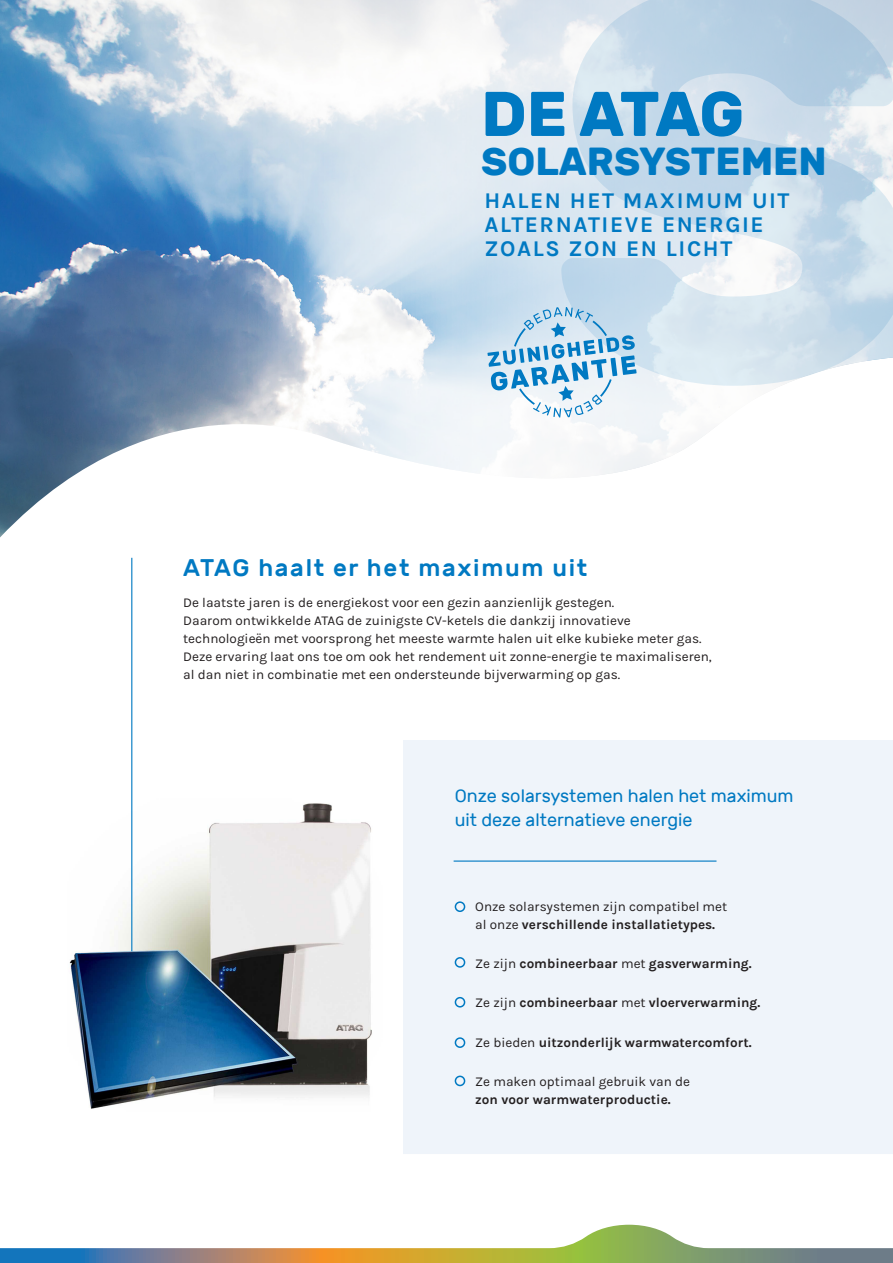
<style>
.page{position:relative;width:893px;height:1263px;background:#fff}
.page>*{position:absolute;margin:0;border:0;box-sizing:border-box;transform-origin:0 0}
.t1{font:700 63px "Rubik";letter-spacing:-.045em;color:#0079c2}
.t2{font:700 39px "Rubik";color:#0079c2}
.t3{font:500 24px "Rubik";letter-spacing:.07em;color:#0079c2}
.t4{font:700 22.5px/24px "Karla";letter-spacing:.07em;color:#0079c2}
.t5{font:18px/24px "Rubik";color:#0079c2}
.t6{font:13.5px/18px "Karla";color:#231f20}
.t7{font:700 13.5px "Karla";color:#231f20}
.s1{font-weight:700}
.s2{font-weight:400}
</style>
<div class="page">
<img style="left:69px;top:791px;width:303px;height:318px">
<svg style="left:0;top:0;width:706px;height:538px"></svg>
<svg style="left:561px;top:0;width:332px;height:386px;background:#cedeeb"></svg>
<div style="left:404px;top:740px;width:489px;height:417px;background:#eff4fa"></div>
<hr style="left:454px;top:860px;width:262px;height:2px;background:#0079c2">
<div style="left:455px;top:901px;width:10px;height:11px;border:2px solid #0079c2;border-radius:50%"></div>
<div style="left:455px;top:957px;width:10px;height:11px;border:2px solid #0079c2;border-radius:50%"></div>
<hr style="left:131px;top:558px;width:1px;height:393px;background:#0079c2">
<div style="left:455px;top:997px;width:10px;height:10px;border:2px solid #0079c2;border-radius:50%"></div>
<div style="left:455px;top:1037px;width:10px;height:11px;border:2px solid #0079c2;border-radius:50%"></div>
<div style="left:455px;top:1075px;width:10px;height:11px;border:2px solid #0079c2;border-radius:50%"></div>
<svg style="left:0;top:1248px;width:893px;height:15px;background:#919468"></svg>
<svg style="left:404px;top:1154px;width:489px;height:94px"></svg>
<svg style="left:487px;top:307px;width:150px;height:110px"></svg>
<p class="t1" style="left:481px;top:77px;width:264px">DE ATAG</p>
<p class="t2" style="left:481px;top:138px;width:347px">SOLARSYSTEMEN</p>
<p class="t4" style="left:484px;top:189px;width:307px">HALEN HET MAXIMUM UIT<br>ALTERNATIEVE ENERGIE<br>ZOALS ZON EN LICHT</p>
<p class="t3" style="left:183px;top:554px;width:406px">ATAG haalt er het maximum uit</p>
<p class="t6" style="left:183px;top:594px;width:530px">De laatste jaren is de energiekost voor een gezin aanzienlijk gestegen.<br>Daarom ontwikkelde ATAG de zuinigste CV-ketels die dankzij innovatieve technologieën met voorsprong het meeste warmte halen uit elke kubieke meter gas.<br>Deze ervaring laat ons toe om ook het rendement uit zonne-energie te maximaliseren, al dan niet in combinatie met een ondersteunde bijverwarming op gas.</p>
<p class="t5" style="left:455px;top:784px;width:340px">Onze solarsystemen halen het maximum uit deze alternatieve energie</p>
<p class="t6" style="left:475px;top:897px;width:253px">Onze solarsystemen zijn compatibel met al onze <span class="s1">verschillende installatietypes.</span></p>
<p class="t7" style="left:475px;top:956px;width:278px"><span class="s2">Ze zijn</span> combineerbaar <span class="s2">met</span> gasverwarming.</p>
<p class="t7" style="left:475px;top:995px;width:287px"><span class="s2">Ze zijn</span> combineerbaar <span class="s2">met</span> vloerverwarming.</p>
<p class="t7" style="left:475px;top:1034px;width:278px"><span class="s2">Ze bieden</span> uitzonderlijk warmwatercomfort.</p>
<p class="t6" style="left:475px;top:1072px;width:216px">Ze maken optimaal gebruik van de <span class="s1">zon voor warmwaterproductie.</span></p>
</div>
